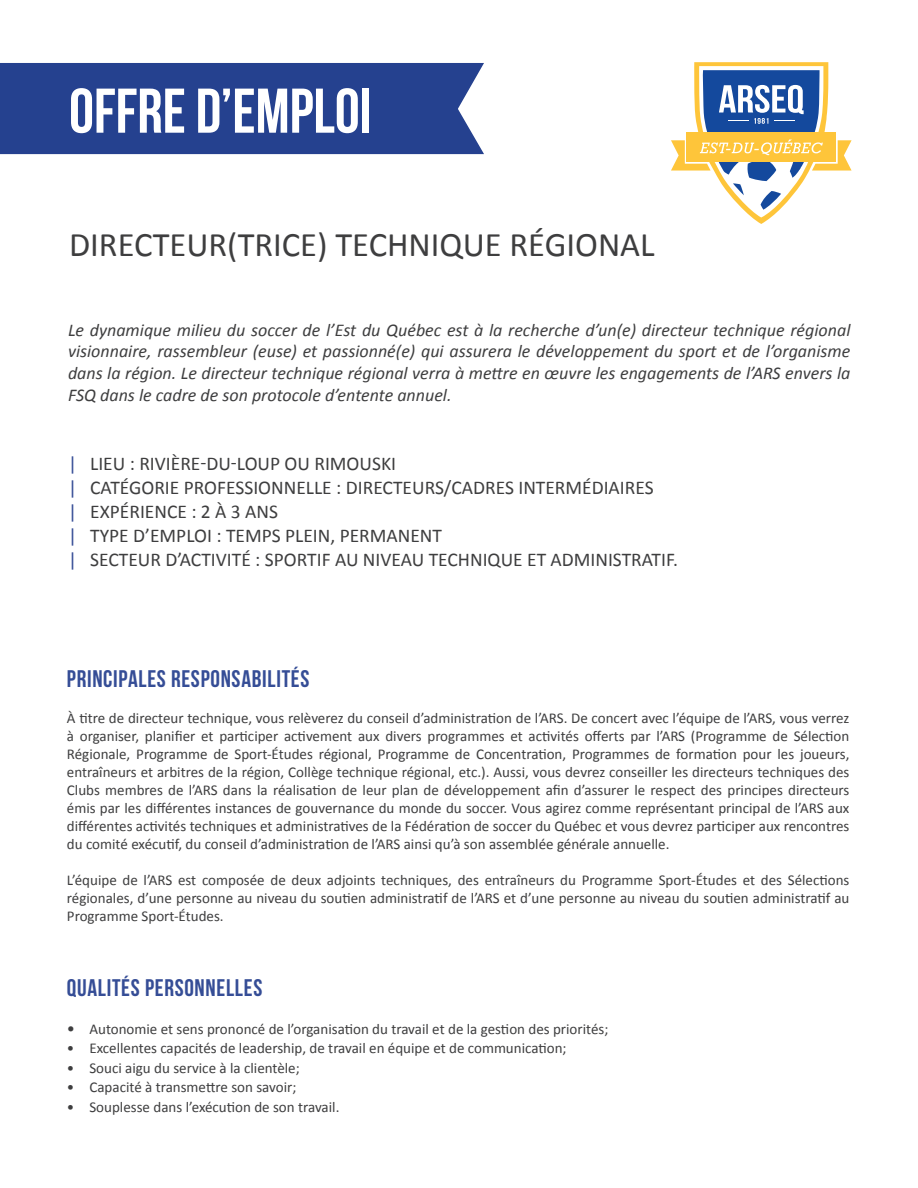
<style>
.page{position:relative;width:918px;height:1188px;background:#fff}
.page>*{position:absolute;margin:0;border:0;box-sizing:border-box;transform-origin:0 0}
.t1{font:63px "Bebas Neue";color:#fff}
.t2{font:34.5px "Calibri";color:#3e3e3f}
.t3{font:24px "Bebas Neue";letter-spacing:.03em;color:#354d96}
.t4{font:19.5px/24px "Calibri";color:#3e3e3f}
.t5{font:italic 18px/21.6px "Calibri";color:#3e3e3f;text-align:justify}
.t6{font:15px/18px "Calibri";color:#3e3e3f;text-align:justify}
.s1{color:#354d96}
.s2{font-size:16.5px}
</style>
<div class="page">
<svg style="left:671px;top:62px;width:181px;height:162px"></svg>
<div style="left:0;top:63px;width:484px;height:92px;background:#25418f"></div>
<h1 class="t1" style="left:69px;top:76px;width:304px">OFFRE D’EMPLOI</h1>
<h2 class="t2" style="left:69px;top:223px;width:587px">DIRECTEUR(TRICE) TECHNIQUE RÉGIONAL</h2>
<p class="t5" style="left:68px;top:318px;width:784px">Le dynamique milieu du soccer de l’Est du Québec est à la recherche d’un(e) directeur technique régional visionnaire, rassembleur (euse) et passionné(e) qui assurera le développement du sport et de l’organisme dans la région. Le directeur technique régional verra à mettre en œuvre les engagements de l’ARS envers la FSQ dans le cadre de son protocole d’entente annuel.</p>
<h3 class="t4" style="left:68px;top:451px;width:612px"><span class="s1">|</span> LIEU : RIVIÈRE-DU-LOUP OU RIMOUSKI<br><span class="s1">|</span> CATÉGORIE PROFESSIONNELLE : DIRECTEURS/CADRES INTERMÉDIAIRES<br><span class="s1">|</span> EXPÉRIENCE : 2 À 3 ANS<br><span class="s1">|</span> TYPE D’EMPLOI : TEMPS PLEIN, PERMANENT<br><span class="s1">|</span> SECTEUR D’ACTIVITÉ : SPORTIF AU NIVEAU TECHNIQUE ET ADMINISTRATIF.</h3>
<h3 class="t3" style="left:67px;top:665px;width:244px">PRINCIPALES RESPONSABILITÉS</h3>
<p class="t6" style="left:67px;top:708px;width:784px">À titre de directeur technique, vous relèverez du conseil d’administration de l’ARS. De concert avec l’équipe de l’ARS, vous verrez à organiser, planifier et participer activement aux divers programmes et activités offerts par l’ARS (Programme de Sélection Régionale, Programme de Sport-Études régional, Programme de Concentration, Programmes de formation pour les joueurs, entraîneurs et arbitres de la région, Collège technique régional, etc.). Aussi, vous devrez conseiller les directeurs techniques des Clubs membres de l’ARS dans la réalisation de leur plan de développement afin d’assurer le respect des principes directeurs émis par les différentes instances de gouvernance du monde du soccer. Vous agirez comme représentant principal de l’ARS aux différentes activités techniques et administratives de la Fédération de soccer du Québec et vous devrez participer aux rencontres du comité exécutif, du conseil d’administration de l’ARS ainsi qu’à son assemblée générale annuelle.</p>
<p class="t6" style="left:67px;top:870px;width:784px">L’équipe de l’ARS est composée de deux adjoints techniques, des entraîneurs du Programme Sport-Études et des Sélections régionales, d’une personne au niveau du soutien administratif de l’ARS et d’une personne au niveau du soutien administratif au Programme Sport-Études.</p>
<h3 class="t3" style="left:67px;top:975px;width:197px">QUALITÉS PERSONNELLES</h3>
<p class="t6" style="left:67px;top:1019px;width:543px"><span class="s2">•</span> Autonomie et sens prononcé de l’organisation du travail et de la gestion des priorités;</p>
<p class="t6" style="left:67px;top:1039px;width:501px">• Excellentes capacités de leadership, de travail en équipe et de communication;</p>
<p class="t6" style="left:67px;top:1058px;width:234px">• Souci aigu du service à la clientèle;</p>
<p class="t6" style="left:67px;top:1078px;width:231px">• Capacité à transmettre son savoir;</p>
<p class="t6" style="left:67px;top:1097px;width:274px">• Souplesse dans l’exécution de son travail.</p>
</div>
